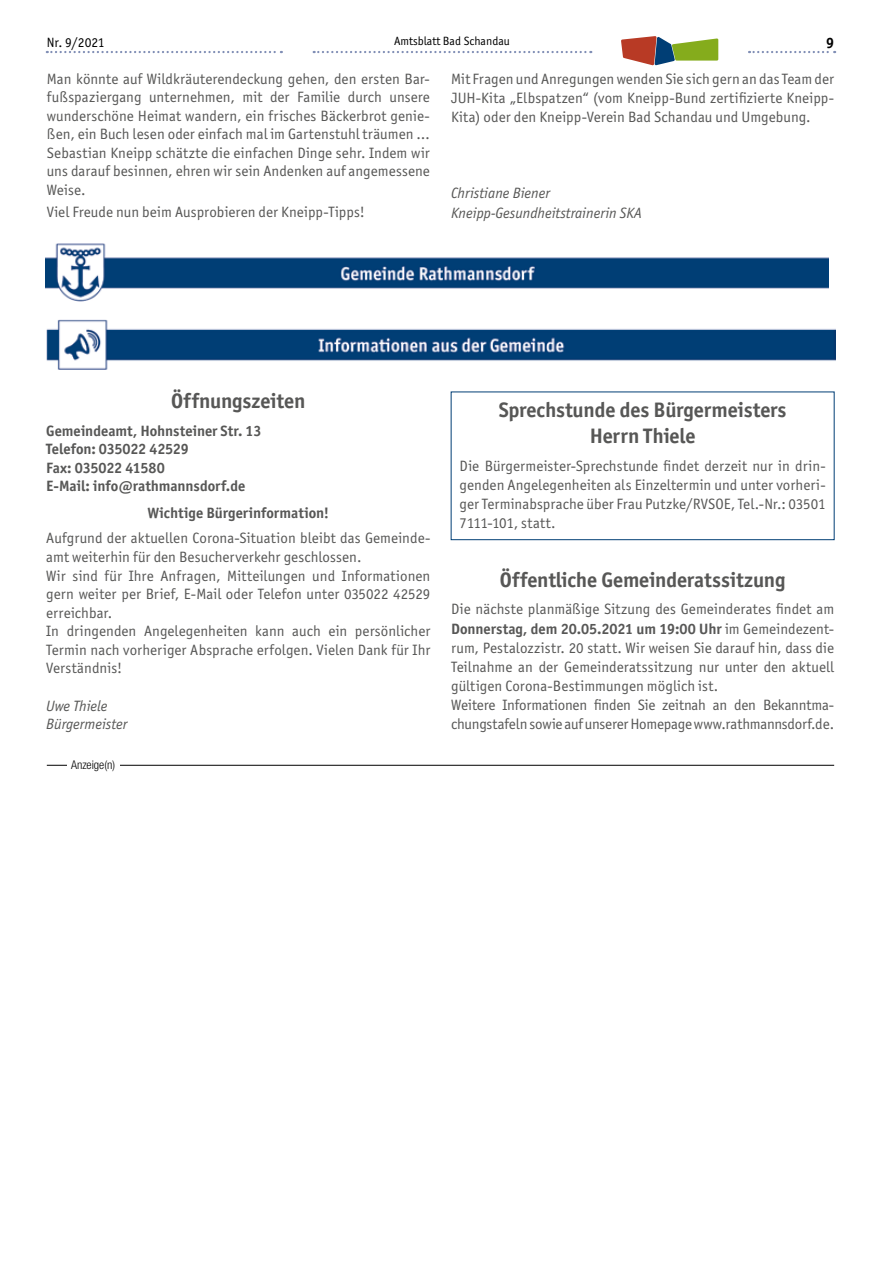
<style>
.page{position:relative;width:881px;height:1263px;background:#fff}
.page>*{position:absolute;margin:0;border:0;box-sizing:border-box;transform-origin:0 0}
.t1{font:700 21px/26.4px "Officina San ITC";letter-spacing:-.01em;color:#575756;text-align:center}
.t2{font:15px/19.2px "Officina San ITC";letter-spacing:.005em;color:#575756;text-align:justify}
.t3{font:700 15px/18.6px "Officina San ITC";letter-spacing:-.005em;color:#575756}
.t4{font:italic 15px/19px "Officina San ITC";color:#575756}
.t5{font:700 15px "Officina San ITC";color:#000}
.t6{font:13.5px "Officina San ITC";color:#000}
.t7{font:12px "Officina San ITC";color:#000}
.t8{font:300 condensed 12px "Helvetica Neue LT";color:#000}
.s1{font-weight:700}
</style>
<div class="page">
<svg style="left:313px;top:51px;width:278px;height:2px"></svg>
<svg style="left:47px;top:51px;width:235px;height:2px"></svg>
<svg style="left:748px;top:51px;width:86px;height:2px"></svg>
<svg style="left:621px;top:36px;width:97px;height:29px"></svg>
<img style="left:46px;top:243px;width:782px;height:58px">
<img style="left:47px;top:319px;width:788px;height:51px">
<div style="left:450px;top:392px;width:384px;height:148px;border:1px solid #003e75"></div>
<hr style="left:47px;top:765px;width:786px;height:1px;background:#000">
<div style="left:67px;top:761px;width:52px;height:6px;background:#fff"></div>
<p class="t6" style="left:47px;top:34px;width:59px">Nr. 9/2021</p>
<p class="t7" style="left:394px;top:34px;width:117px">Amtsblatt Bad Schandau</p>
<p class="t5" style="left:825px;top:34px;width:10px">9</p>
<p class="t2" style="left:47px;top:69px;width:384px;line-height:18.5px">Man könnte auf Wildkräuterendeckung gehen, den ersten Bar&shy;fußspaziergang unternehmen, mit der Familie durch unsere wunderschöne Heimat wandern, ein frisches Bäckerbrot genie&shy;ßen, ein Buch lesen oder einfach mal im Gartenstuhl träumen … Sebastian Kneipp schätzte die einfachen Dinge sehr. Indem wir uns darauf besinnen, ehren wir sein Andenken auf angemessene Weise.</p>
<p class="t2" style="left:47px;top:203px;width:319px">Viel Freude nun beim Ausprobieren der Kneipp-Tipps!</p>
<p class="t2" style="left:451px;top:69px;width:384px">Mit Fragen und Anregungen wenden Sie sich gern an das Team der JUH-Kita „Elbspatzen“ (vom Kneipp-Bund zertifizierte Kneipp-Kita) oder den Kneipp-Verein Bad Schandau und Umgebung.</p>
<p class="t4" style="left:451px;top:184px;width:192px">Christiane Biener<br>Kneipp-Gesundheitstrainerin SKA</p>
<h1 class="t1" style="left:171px;top:388px;width:135px">Öffnungszeiten</h1>
<p class="t3" style="left:46px;top:421px;width:216px">Gemeindeamt, Hohnsteiner Str. 13<br>Telefon: 035022 42529<br>Fax: 035022 41580<br>E-Mail: info@rathmannsdorf.de</p>
<p class="t3" style="left:147px;top:504px;width:183px">Wichtige Bürgerinformation!</p>
<p class="t2" style="left:46px;top:529px;width:385px;line-height:18.6px;text-align:left">Aufgrund der aktuellen Corona-Situation bleibt das Gemeinde&shy;amt weiterhin für den Besucherverkehr geschlossen.<br>Wir sind für Ihre Anfragen, Mitteilungen und Informationen gern weiter per Brief, E-Mail oder Telefon unter 035022 42529 erreichbar.<br>In dringenden Angelegenheiten kann auch ein persönlicher Termin nach vorheriger Absprache erfolgen. Vielen Dank für Ihr Verständnis!</p>
<p class="t4" style="left:46px;top:696px;width:83px;line-height:18.6px">Uwe Thiele<br>Bürgermeister</p>
<p class="t8" style="left:71px;top:758px;width:45px">Anzeige(n)</p>
<h1 class="t1" style="left:498px;top:396px;width:289px">Sprechstunde des Bürgermeisters<br>Herrn Thiele</h1>
<p class="t2" style="left:459px;top:456px;width:367px">Die Bürgermeister-Sprechstunde findet derzeit nur in drin&shy;genden Angelegenheiten als Einzeltermin und unter vorheri&shy;ger Terminabsprache über Frau Putzke/RVSOE, Tel.-Nr.: 03501<br>7111-101, statt.</p>
<h1 class="t1" style="left:499px;top:566px;width:287px">Öffentliche Gemeinderatssitzung</h1>
<p class="t2" style="left:451px;top:600px;width:384px;text-align:left">Die nächste planmäßige Sitzung des Gemeinderates findet am <span class="s1">Donnerstag, dem 20.05.2021 um 19:00 Uhr</span> im Gemeindezent&shy;rum, Pestalozzistr. 20 statt. Wir weisen Sie darauf hin, dass die Teilnahme an der Gemeinderatssitzung nur unter den aktuell gültigen Corona-Bestimmungen möglich ist.<br>Weitere Informationen finden Sie zeitnah an den Bekanntma&shy;chungstafeln sowie auf unserer Homepage www.rathmannsdorf.de.</p>
</div>
